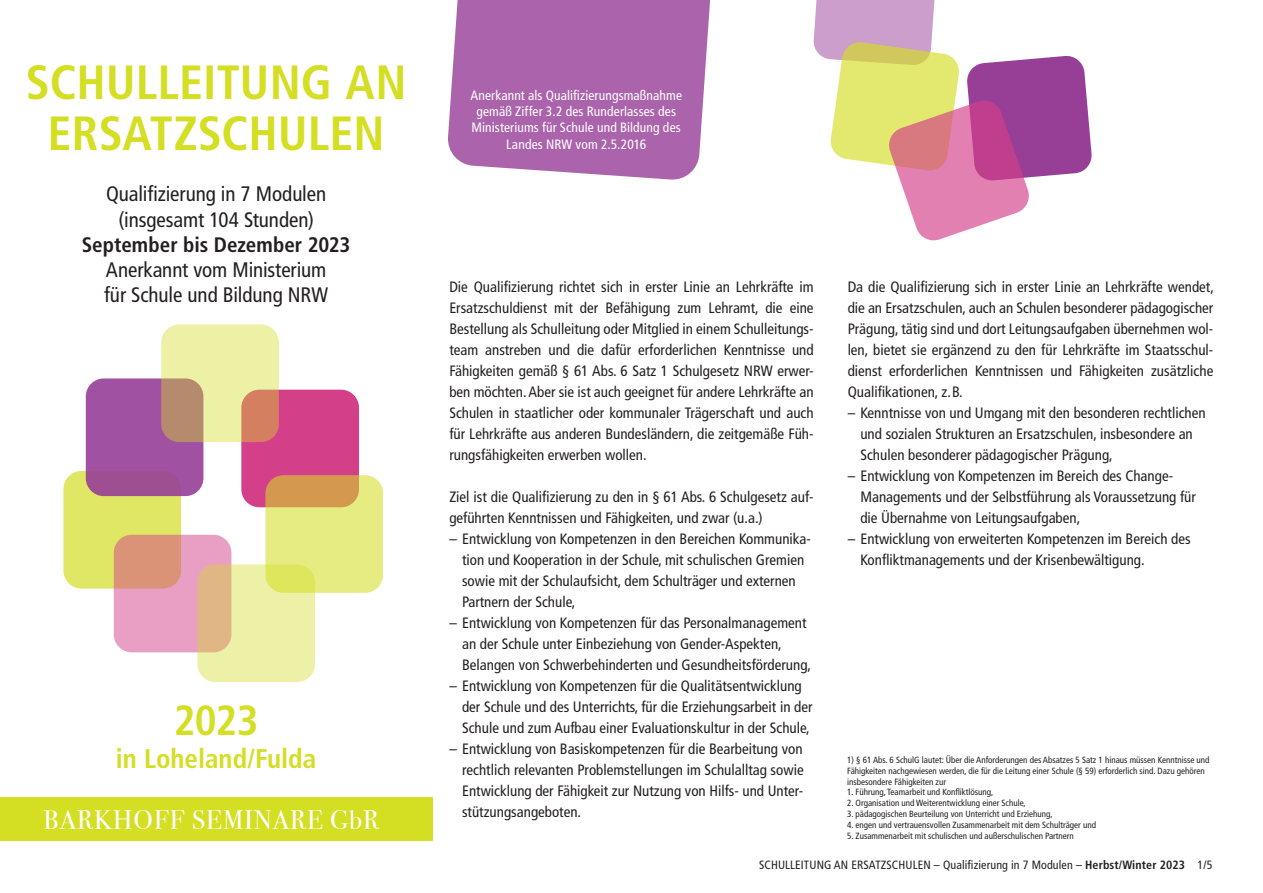
<style>
.page{position:relative;width:1263px;height:893px;background:#fff}
.page>*{position:absolute;margin:0;border:0;box-sizing:border-box;transform-origin:0 0}
.t1{font:700 condensed 48px/51px "Frutiger LT Std";letter-spacing:.005em;color:#d4de23;text-align:center}
.t2{font:700 condensed 42px "Frutiger LT Std";color:#d4de23}
.t3{font:27px "Bodoni Svty Two ITCTT";letter-spacing:.04em;color:#fff}
.t4{font:700 condensed 27px "Frutiger LT Std";color:#d4de23}
.t5{font:condensed 21px/25.2px "Frutiger LT Pro";letter-spacing:-.005em;color:#231f20;text-align:center}
.t6{font:700 condensed 21px "Frutiger LT Std";color:#231f20}
.t7{font:condensed 15px/21px "Frutiger LT Pro";color:#231f20}
.t8{font:condensed 13.5px/16.2px "Frutiger LT Pro";letter-spacing:.01em;color:#fff;text-align:center}
.t9{font:condensed 12px "Frutiger LT Pro";letter-spacing:.01em;color:#231f20}
.t10{font:condensed 9px/10.8px "Frutiger LT Pro";color:#231f20}
.s1{font-family:"Frutiger LT Std";font-weight:700}
</style>
<div class="page">
<svg style="left:448px;top:0;width:263px;height:180px;background:#b271b2"></svg>
<div style="left:241px;top:390px;width:118px;height:117px;background:#d43f89;border-radius:18px"></div>
<div style="left:63px;top:471px;width:118px;height:118px;background:#e0e765;border-radius:18px"></div>
<svg style="left:265px;top:475px;width:118px;height:118px;background:#e1d875"></svg>
<svg style="left:114px;top:535px;width:117px;height:117px;background:#e49baa"></svg>
<svg style="left:197px;top:564px;width:118px;height:118px;background:#e8e398"></svg>
<div style="left:0;top:798px;width:432px;height:43px;background:#d4de23"></div>
<svg style="left:813px;top:0;width:279px;height:241px"></svg>
<div style="left:86px;top:378px;width:117px;height:118px;background:linear-gradient(to right,#a0519d,#a1519e);border-radius:18px"></div>
<svg style="left:161px;top:324px;width:118px;height:118px;background:#dfce91"></svg>
<h1 class="t1" style="left:26px;top:57px;width:382px">SCHULLEITUNG AN<br>ERSATZSCHULEN</h1>
<h3 class="t5" style="left:106px;top:182px;width:222px">Qualifizierung in 7 Modulen (insgesamt 104 Stunden)</h3>
<h3 class="t6" style="left:82px;top:232px;width:270px">September bis Dezember 2023</h3>
<h3 class="t5" style="left:104px;top:257px;width:226px;text-align:left">Anerkannt vom Ministerium für Schule und Bildung NRW</h3>
<h2 class="t2" style="left:174px;top:696px;width:86px">2023</h2>
<h3 class="t4" style="left:116px;top:742px;width:202px">in Loheland/Fulda</h3>
<h3 class="t3" style="left:43px;top:798px;width:337px">BARKHOFF SEMINARE GbR</h3>
<p class="t8" style="left:470px;top:87px;width:213px">Anerkannt als Qualifizierungsmaßnahme gemäß Ziffer 3.2 des Runderlasses des Ministeriums für Schule und Bildung des Landes NRW vom 2.5.2016</p>
<p class="t7" style="left:449px;top:277px;width:366px;text-align:justify">Die Qualifizierung richtet sich in erster Linie an Lehrkräfte im Ersatzschuldienst mit der Befähigung zum Lehramt, die eine Bestellung als Schulleitung oder Mitglied in einem Schulleitungs&shy;team anstreben und die dafür erforderlichen Kenntnisse und Fähigkeiten gemäß § 61 Abs. 6 Satz 1 Schulgesetz NRW erwer&shy;ben möchten. Aber sie ist auch geeignet für andere Lehrkräfte an Schulen in staatlicher oder kommunaler Trägerschaft und auch für Lehrkräfte aus anderen Bundesländern, die zeitgemäße Füh&shy;rungsfähigkeiten erwerben wollen.</p>
<p class="t7" style="left:449px;top:487px;width:366px">Ziel ist die Qualifizierung zu den in § 61 Abs. 6 Schulgesetz auf&shy;geführten Kenntnissen und Fähigkeiten, und zwar (u.a.)</p>
<p class="t7" style="left:462px;top:529px;width:350px;text-indent:-13px">– Entwicklung von Kompetenzen in den Bereichen Kommunika&shy;tion und Kooperation in der Schule, mit schulischen Gremien sowie mit der Schulaufsicht, dem Schulträger und externen Partnern der Schule,</p>
<p class="t7" style="left:462px;top:613px;width:351px;text-indent:-13px">– Entwicklung von Kompetenzen für das Personalmanagement an der Schule unter Einbeziehung von Gender-Aspekten,<br>Belangen von Schwerbehinderten und Gesundheitsförderung,</p>
<p class="t7" style="left:462px;top:676px;width:352px;text-indent:-13px">– Entwicklung von Kompetenzen für die Qualitätsentwicklung der Schule und des Unterrichts, für die Erziehungsarbeit in der<br>Schule und zum Aufbau einer Evaluationskultur in der Schule,</p>
<p class="t7" style="left:462px;top:739px;width:343px;text-align:justify;text-indent:-13px">– Entwicklung von Basiskompetenzen für die Bearbeitung von rechtlich relevanten Problemstellungen im Schulalltag sowie Entwicklung der Fähigkeit zur Nutzung von Hilfs- und Unter&shy;stützungsangeboten.</p>
<p class="t7" style="left:848px;top:277px;width:368px;text-align:justify">Da die Qualifizierung sich in erster Linie an Lehrkräfte wendet, die an Ersatzschulen, auch an Schulen besonderer pädagogischer Prägung, tätig sind und dort Leitungsaufgaben übernehmen wol&shy;len, bietet sie ergänzend zu den für Lehrkräfte im Staatsschul&shy;dienst erforderlichen Kenntnissen und Fähigkeiten zusätzliche Qualifikationen, z.B.</p>
<p class="t7" style="left:860px;top:403px;width:347px;text-indent:-13px">– Kenntnisse von und Umgang mit den besonderen rechtlichen und sozialen Strukturen an Ersatzschulen, insbesondere an<br>Schulen besonderer pädagogischer Prägung,</p>
<p class="t7" style="left:860px;top:466px;width:337px;text-indent:-13px">– Entwicklung von Kompetenzen im Bereich des Change-<br>Managements und der Selbstführung als Voraussetzung für die Übernahme von Leitungsaufgaben,</p>
<p class="t7" style="left:860px;top:529px;width:332px;text-indent:-13px">– Entwicklung von erweiterten Kompetenzen im Bereich des<br>Konfliktmanagements und der Krisenbewältigung.</p>
<p class="t10" style="left:847px;top:754px;width:364px">1) § 61 Abs. 6 SchulG lautet: Über die Anforderungen des Absatzes 5 Satz 1 hinaus müssen Kenntnisse und<br>Fähigkeiten nachgewiesen werden, die für die Leitung einer Schule (§ 59) erforderlich sind. Dazu gehören insbesondere Fähigkeiten zur</p>
<p class="t10" style="left:847px;top:787px;width:148px">1. Führung, Teamarbeit und Konfliktlösung,</p>
<p class="t10" style="left:847px;top:798px;width:180px">2. Organisation und Weiterentwicklung einer Schule,</p>
<p class="t10" style="left:847px;top:808px;width:207px">3. pädagogischen Beurteilung von Unterricht und Erziehung,</p>
<p class="t10" style="left:847px;top:819px;width:250px">4. engen und vertrauensvollen Zusammenarbeit mit dem Schulträger und</p>
<p class="t10" style="left:847px;top:830px;width:228px">5. Zusammenarbeit mit schulischen und außerschulischen Partnern</p>
<p class="t9" style="left:759px;top:858px;width:455px">SCHULLEITUNG AN ERSATZSCHULEN – Qualifizierung in 7 Modulen – <span class="s1">Herbst/Winter 2023</span> 1/5</p>
</div>
